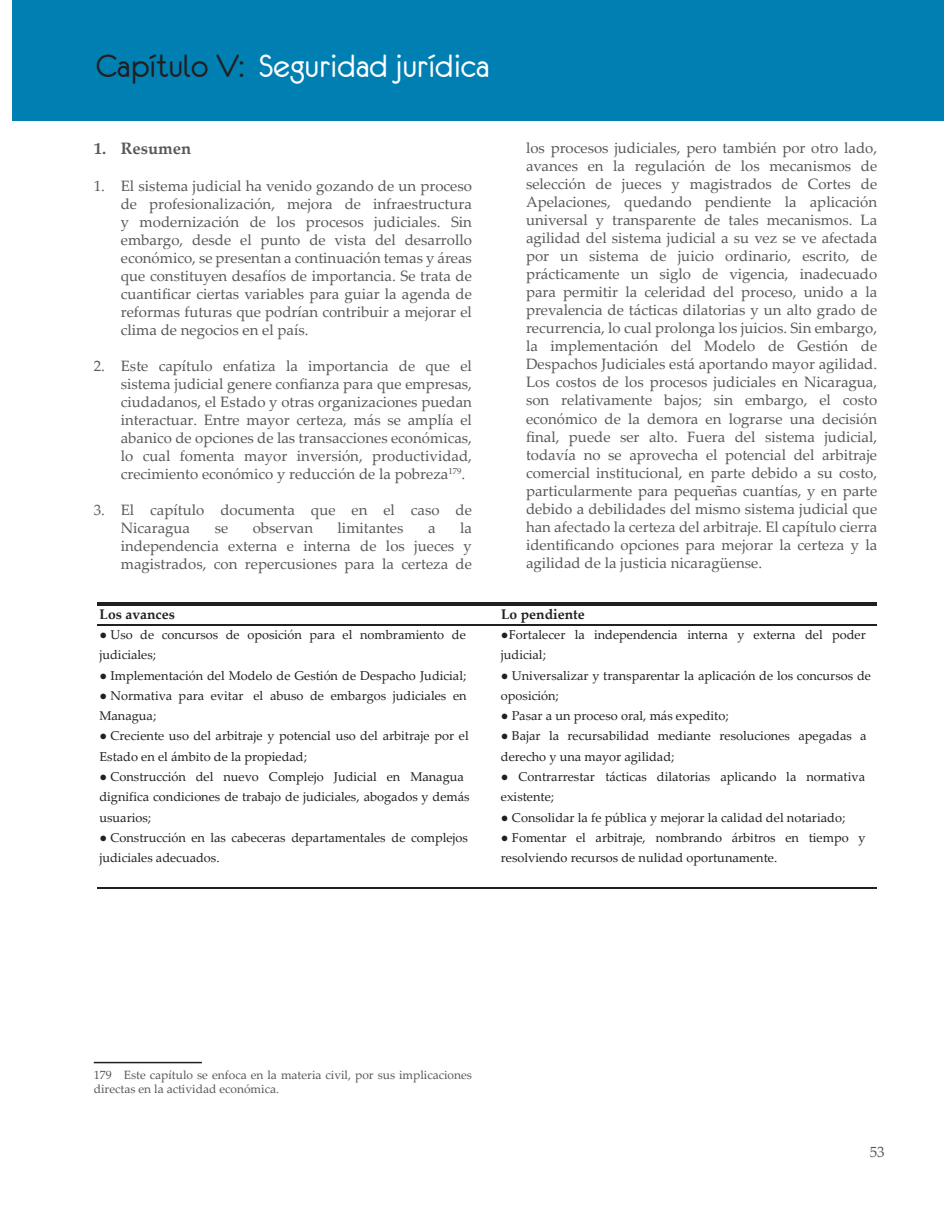
<style>
.page{position:relative;width:944px;height:1214px;background:#fff}
.page>*{position:absolute;margin:0;border:0;box-sizing:border-box;transform-origin:0 0}
.t1{font:36px "Eurofurenceregular";color:#fff}
.t2{font:700 16.5px "Palatino Linotype";color:#57585a}
.t3{font:15px/18px "Palatino Linotype";color:#57585a;text-align:justify}
.t4{font:700 13.95px "Palatino Linotype";color:#231f20}
.t5{font:12.75px/20.2px "Palatino Linotype";color:#231f20}
.t6{font:12px/14.4px "Palatino Linotype";color:#57585a}
.s1{color:#231f20}
</style>
<div class="page">
<hr style="left:94px;top:1061px;width:108px;height:2px;background:#231f20">
<div style="left:13px;top:0;width:931px;height:121px;background:#007fb2"></div>
<hr style="left:97px;top:602px;width:780px;height:1px;background:#231f20">
<hr style="left:97px;top:604px;width:780px;height:2px;background:#231f20">
<hr style="left:97px;top:624px;width:780px;height:1px;background:#231f20">
<hr style="left:97px;top:887px;width:780px;height:1px;background:#231f20">
<h1 class="t1" style="left:96px;top:47px;width:395px"><span class="s1">Capítulo V:</span> Seguridad jurídica</h1>
<p class="t2" style="left:94px;top:137px;width:99px">1. Resumen</p>
<p class="t3" style="left:121px;top:176px;width:353px;text-indent:-27px">1. El sistema judicial ha venido gozando de un proceso de profesionalización, mejora de infraestructura y modernización de los procesos judiciales. Sin embargo, desde el punto de vista del desarrollo económico, se presentan a continuación temas y áreas que constituyen desafíos de importancia. Se trata de cuantificar ciertas variables para guiar la agenda de reformas futuras que podrían contribuir a mejorar el clima de negocios en el país.</p>
<p class="t3" style="left:121px;top:356px;width:353px;text-indent:-27px">2. Este capítulo enfatiza la importancia de que el sistema judicial genere confianza para que empresas, ciudadanos, el Estado y otras organizaciones puedan interactuar. Entre mayor certeza, más se amplía el abanico de opciones de las transacciones económicas, lo cual fomenta mayor inversión, productividad, crecimiento económico y reducción de la pobreza<sup>179</sup>.</p>
<p class="t3" style="left:121px;top:500px;width:353px;text-indent:-27px">3. El capítulo documenta que en el caso de<br>Nicaragua</p>
<p class="t3" style="left:121px;top:518px;width:353px;text-indent:339px">la independencia externa e interna de los jueces y magistrados, con repercusiones para la certeza de</p>
<p class="t3" style="left:215px;top:518px;width:15px">se</p>
<p class="t3" style="left:253px;top:518px;width:62px">observan</p>
<p class="t3" style="left:337px;top:518px;width:67px">limitantes</p>
<p class="t3" style="left:428px;top:518px;width:9px">a</p>
<p class="t3" style="left:526px;top:139px;width:353px">los procesos judiciales, pero también por otro lado, avances en la regulación de los mecanismos de selección de jueces y magistrados de Cortes de Apelaciones, quedando pendiente la aplicación universal y transparente de tales mecanismos. La agilidad del sistema judicial a su vez se ve afectada por un sistema de juicio ordinario, escrito, de prácticamente un siglo de vigencia, inadecuado para permitir la celeridad del proceso, unido a la prevalencia de tácticas dilatorias y un alto grado de recurrencia, lo cual prolonga los juicios. Sin embargo, la implementación del Modelo de Gestión de Despachos Judiciales está aportando mayor agilidad.<br>Los costos de los procesos judiciales en Nicaragua, son relativamente bajos; sin embargo, el costo económico de la demora en lograrse una decisión final, puede ser alto. Fuera del sistema judicial, todavía no se aprovecha el potencial del arbitraje comercial institucional, en parte debido a su costo, particularmente para pequeñas cuantías, y en parte debido a debilidades del mismo sistema judicial que han afectado la certeza del arbitraje. El capítulo cierra identificando opciones para mejorar la certeza y la agilidad de la justicia nicaragüense.</p>
<p class="t4" style="left:100px;top:605px;width:77px">Los avances</p>
<p class="t4" style="left:501px;top:605px;width:85px">Lo pendiente</p>
<p class="t5" style="left:99px;top:624px;width:368px">● Uso de concursos de oposición para el nombramiento de judiciales;</p>
<p class="t5" style="left:99px;top:664px;width:368px">● Implementación del Modelo de Gestión de Despacho Judicial;</p>
<p class="t5" style="left:99px;top:685px;width:369px">● Normativa para evitar el abuso de embargos judiciales en<br>Managua;</p>
<p class="t5" style="left:99px;top:725px;width:371px">● Creciente uso del arbitraje y potencial uso del arbitraje por el<br>Estado en el ámbito de la propiedad;</p>
<p class="t5" style="left:99px;top:766px;width:371px">● Construcción del nuevo Complejo Judicial en Managua dignifica condiciones de trabajo de judiciales, abogados y demás usuarios;</p>
<p class="t5" style="left:99px;top:827px;width:370px">● Construcción en las cabeceras departamentales de complejos judiciales adecuados.</p>
<p class="t5" style="left:501px;top:624px;width:366px">●Fortalecer la independencia interna y externa del poder judicial;</p>
<p class="t5" style="left:501px;top:664px;width:371px">● Universalizar y transparentar la aplicación de los concursos de oposición;</p>
<p class="t5" style="left:501px;top:705px;width:229px">● Pasar a un proceso oral, más expedito;</p>
<p class="t5" style="left:501px;top:725px;width:367px">● Bajar la recursabilidad mediante resoluciones apegadas a derecho y una mayor agilidad;</p>
<p class="t5" style="left:501px;top:766px;width:366px">● Contrarrestar tácticas dilatorias aplicando la normativa existente;</p>
<p class="t5" style="left:501px;top:806px;width:346px">● Consolidar la fe pública y mejorar la calidad del notariado;</p>
<p class="t5" style="left:501px;top:827px;width:366px">● Fomentar el arbitraje, nombrando árbitros en tiempo y resolviendo recursos de nulidad oportunamente.</p>
<p class="t6" style="left:94px;top:1067px;width:380px">179 Este capítulo se enfoca en la materia civil, por sus implicaciones directas en la actividad económica.</p>
<p class="t3" style="left:869px;top:1142px;width:16px">53</p>
</div>
